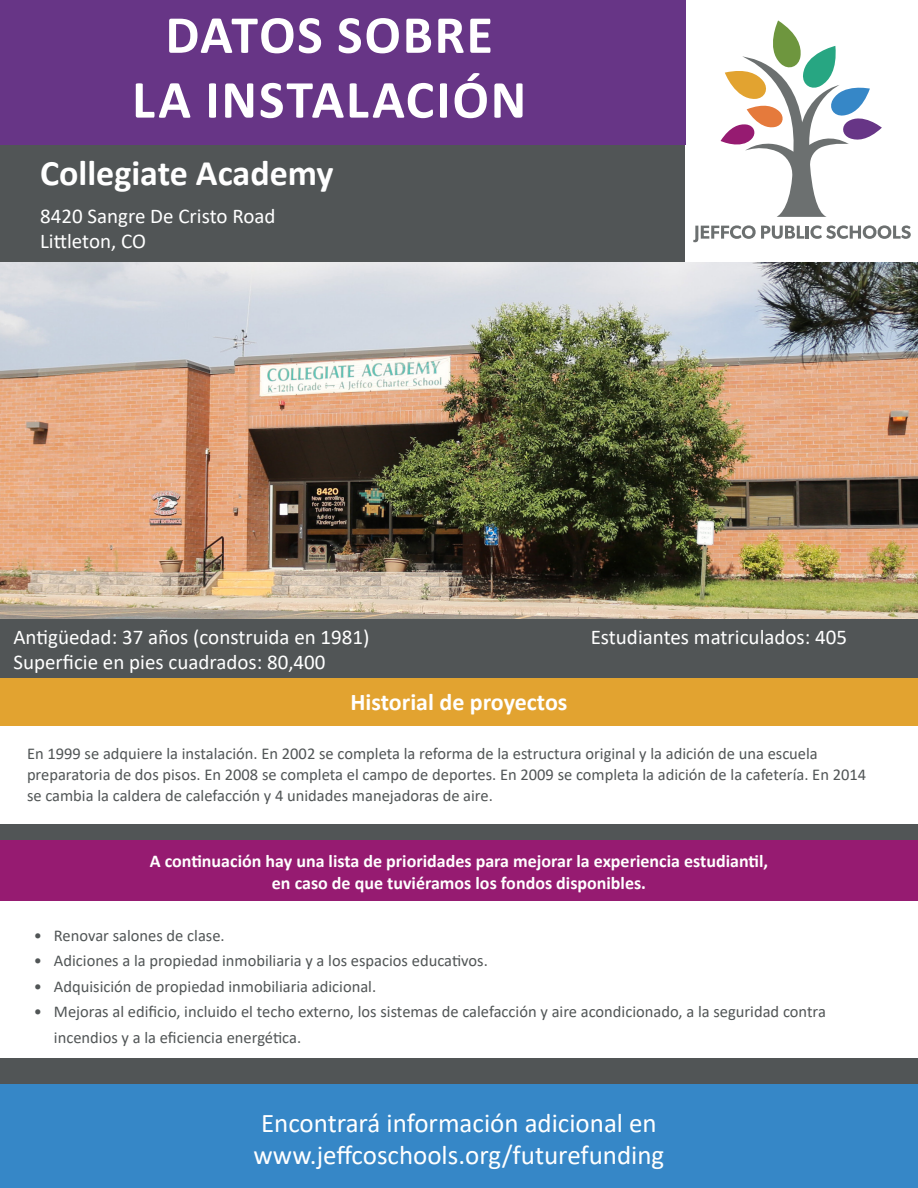
<style>
.page{position:relative;width:918px;height:1188px;background:#fff}
.page>*{position:absolute;margin:0;border:0;box-sizing:border-box;transform-origin:0 0}
.t1{font:700 54px/64.8px "Calibri";letter-spacing:.03em;color:#fff;text-align:center}
.t2{font:700 36px "Calibri";color:#fff}
.t3{font:27px/32.4px "Calibri";color:#fff}
.t4{font:700 24px "Calibri";color:#fff}
.t5{font:21px/25.2px "Calibri";color:#fff}
.t6{font:700 18px/21.6px "Calibri";color:#fff;text-align:center}
.t7{font:16.5px/21px "Calibri";color:#515556}
</style>
<div class="page">
<div style="left:0;top:1px;width:918px;height:1187px;background:#515556"></div>
<div style="left:686px;top:0;width:232px;height:263px;background:#fff"></div>
<svg style="left:721px;top:20px;width:161px;height:197px"></svg>
<svg style="left:693px;top:225px;width:218px;height:17px"></svg>
<div style="left:0;top:678px;width:918px;height:53px;background:#e2a330"></div>
<div style="left:0;top:840px;width:918px;height:75px;background:#961b71"></div>
<div style="left:0;top:0;width:685px;height:145px;background:#673586"></div>
<div style="left:0;top:1085px;width:918px;height:103px;background:#3687c7"></div>
<img style="left:0;top:263px;width:918px;height:356px">
<div style="left:0;top:727px;width:918px;height:97px;background:#fff"></div>
<div style="left:0;top:901px;width:918px;height:157px;background:#fff"></div>
<h1 class="t1" style="left:132px;top:2px;width:396px">DATOS SOBRE<br>LA INSTALACIÓN</h1>
<h2 class="t2" style="left:40px;top:148px;width:295px">Collegiate Academy</h2>
<p class="t5" style="left:40px;top:203px;width:237px">8420 Sangre De Cristo Road<br>Littleton, CO</p>
<p class="t5" style="left:14px;top:623px;width:358px">Antigüedad: 37 años (construida en 1981)<br>Superficie en pies cuadrados: 80,400</p>
<p class="t5" style="left:591px;top:623px;width:258px">Estudiantes matriculados: 405</p>
<h3 class="t4" style="left:351px;top:685px;width:218px">Historial de proyectos</h3>
<p class="t7" style="left:27px;top:743px;width:841px">En 1999 se adquiere la instalación. En 2002 se completa la reforma de la estructura original y la adición de una escuela preparatoria de dos pisos. En 2008 se completa el campo de deportes. En 2009 se completa la adición de la cafetería. En 2014 se cambia la caldera de calefacción y 4 unidades manejadoras de aire.</p>
<p class="t6" style="left:150px;top:850px;width:620px">A continuación hay una lista de prioridades para mejorar la experiencia estudiantil, en caso de que tuviéramos los fondos disponibles.</p>
<p class="t7" style="left:34px;top:924px;width:193px">• Renovar salones de clase.</p>
<p class="t7" style="left:34px;top:950px;width:456px">• Adiciones a la propiedad inmobiliaria y a los espacios educativos.</p>
<p class="t7" style="left:34px;top:975px;width:344px">• Adquisición de propiedad inmobiliaria adicional.</p>
<p class="t7" style="left:54px;top:999px;width:773px;line-height:25.5px;text-indent:-20px">• Mejoras al edificio, incluido el techo externo, los sistemas de calefacción y aire acondicionado, a la seguridad contra incendios y a la eficiencia energética.</p>
<h3 class="t3" style="left:254px;top:1106px;width:412px">Encontrará información adicional en www.jeffcoschools.org/futurefunding</h3>
</div>
